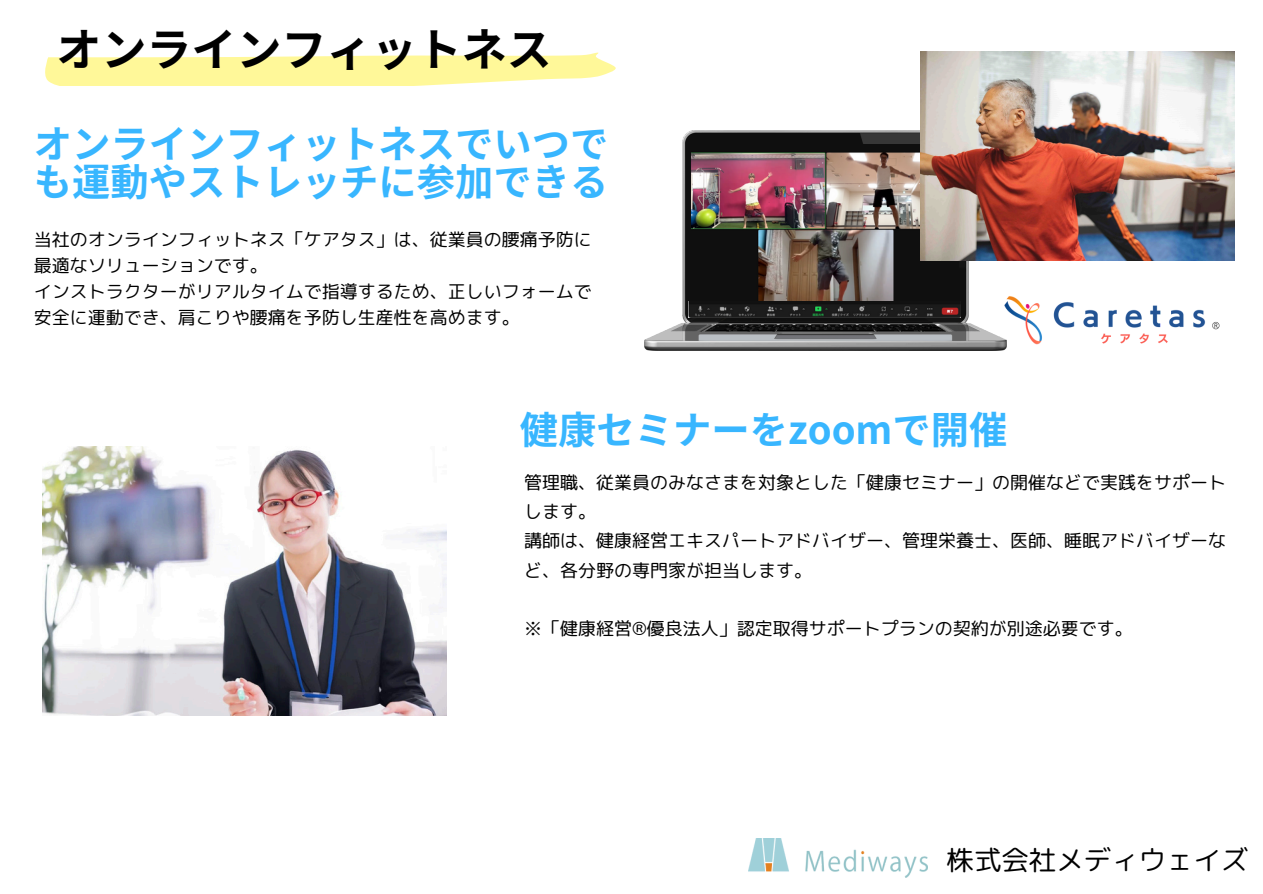
<style>
.page{position:relative;width:1263px;height:894px;background:#fff}
.page>*{position:absolute;margin:0;border:0;box-sizing:border-box;transform-origin:0 0}
.t1{font:700 45px "Noto Sans JP";color:#000}
.t2{font:700 38.25px/38.2px "Noto Sans JP";color:#38b6ff}
.t3{font:27.45px "rounded mplus 1 p regular";color:#000}
.t4{font:18px/25.8px "rounded mplus 1 p regular";color:#000}
</style>
<div class="page">
<img style="left:645px;top:130px;width:361px;height:221px">
<img style="left:692px;top:144px;width:267px;height:157px">
<img style="left:689px;top:301px;width:271px;height:16px">
<img style="left:921px;top:51px;width:314px;height:209px">
<img style="left:994px;top:290px;width:226px;height:60px">
<img style="left:748px;top:838px;width:179px;height:39px">
<svg style="left:45px;top:53px;width:571px;height:33px;fill:#fff899"></svg>
<img style="left:43px;top:446px;width:404px;height:269px">
<h2 class="t1" style="left:56px;top:14px;width:497px">オンラインフィットネス</h2>
<p class="t2" style="left:34px;top:123px;width:576px">オンラインフィットネスでいつでも運動やストレッチに参加できる</p>
<p class="t4" style="left:34px;top:226px;width:560px">当社のオンラインフィットネス「ケアタス」は、従業員の腰痛予防に最適なソリューションです。</p>
<p class="t4" style="left:34px;top:278px;width:560px">インストラクターがリアルタイムで指導するため、正しいフォームで安全に運動でき、肩こりや腰痛を予防し生産性を高めます。</p>
<p class="t2" style="left:520px;top:408px;width:489px">健康セミナーをzoomで開催</p>
<p class="t4" style="left:524px;top:467px;width:704px;line-height:29.2px">管理職、従業員のみなさまを対象とした「健康セミナー」の開催などで実践をサポートします。</p>
<p class="t4" style="left:524px;top:525px;width:704px;line-height:29.2px">講師は、健康経営エキスパートアドバイザー、管理栄養士、医師、睡眠アドバイザーなど、各分野の専門家が担当します。</p>
<p class="t4" style="left:524px;top:615px;width:610px">※「健康経営®︎優良法人」認定取得サポートプランの契約が別途必要です。</p>
<p class="t3" style="left:946px;top:840px;width:303px">株式会社メディウェイズ</p>
</div>
